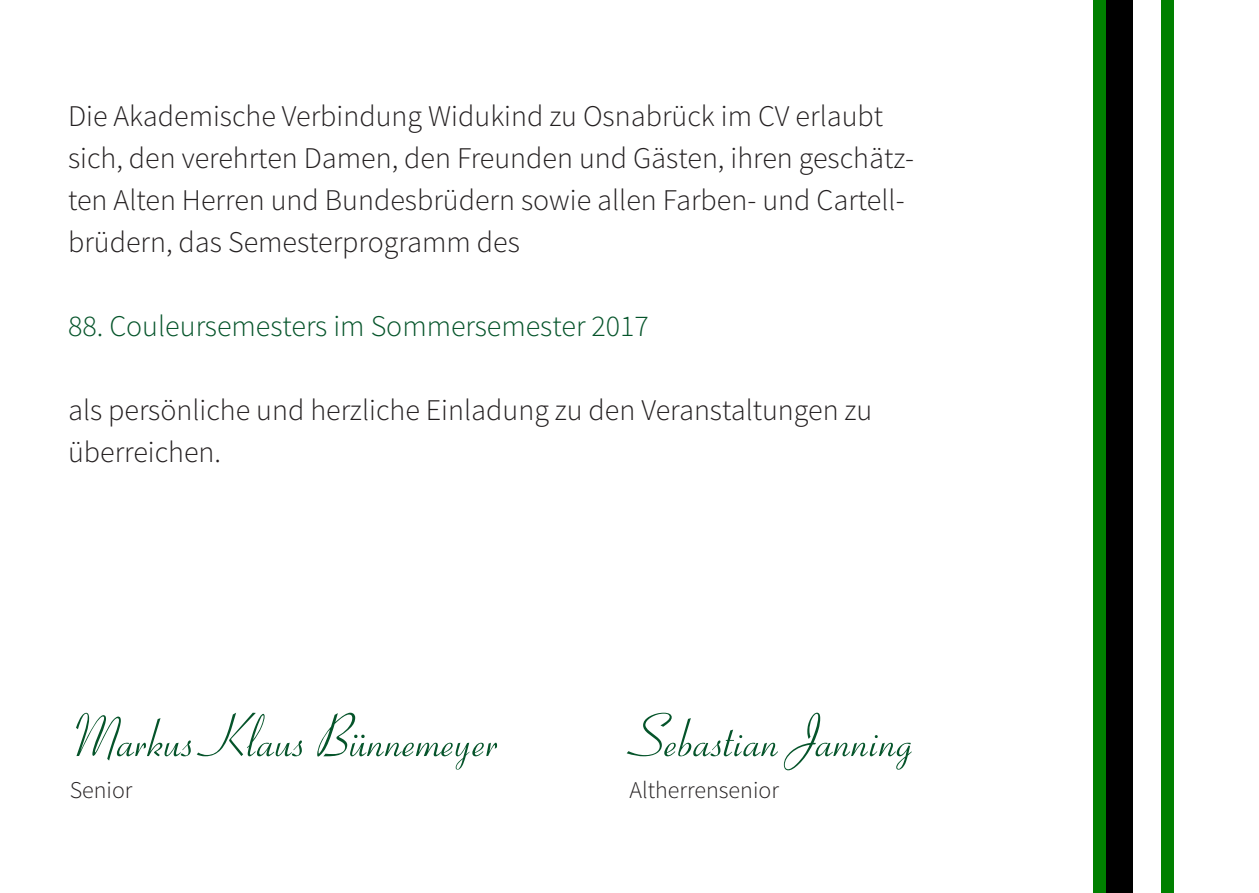
<style>
.page{position:relative;width:1259px;height:893px;background:#fff}
.page>*{position:absolute;margin:0;border:0;box-sizing:border-box;transform-origin:0 0}
.Text{font:60px "Coronet";color:#05542a}
.Text-2{font:300 30px/42px "Source Sans Pro";color:#231f20}
.Text-3{font:300 30px "Source Sans Pro";color:#05542a}
.Text-4{font:300 24px "Source Sans Pro";color:#231f20}
</style>
<div class="page">
<img style="left:1093px;top:0;width:81px;height:893px">
<p class="Text-2" style="left:68px;top:95px;width:847px">Die Akademische Verbindung Widukind zu Osnabrück im CV erlaubt sich, den verehrten Damen, den Freunden und Gästen, ihren geschätz&shy;ten Alten Herren und Bundesbrüdern sowie allen Farben- und Cartell&shy;brüdern, das Semesterprogramm des</p>
<p class="Text-3" style="left:68px;top:308px;width:582px">88. Couleursemesters im Sommersemester 2017</p>
<p class="Text-2" style="left:68px;top:389px;width:805px">als persönliche und herzliche Einladung zu den Veranstaltungen zu überreichen.</p>
<p class="Text" style="left:70px;top:700px;width:429px">Markus Klaus Bünnemeyer</p>
<p class="Text-4" style="left:70px;top:775px;width:64px">Senior</p>
<p class="Text" style="left:629px;top:700px;width:286px">Sebastian Janning</p>
<p class="Text-4" style="left:629px;top:775px;width:151px">Altherrensenior</p>
</div>
